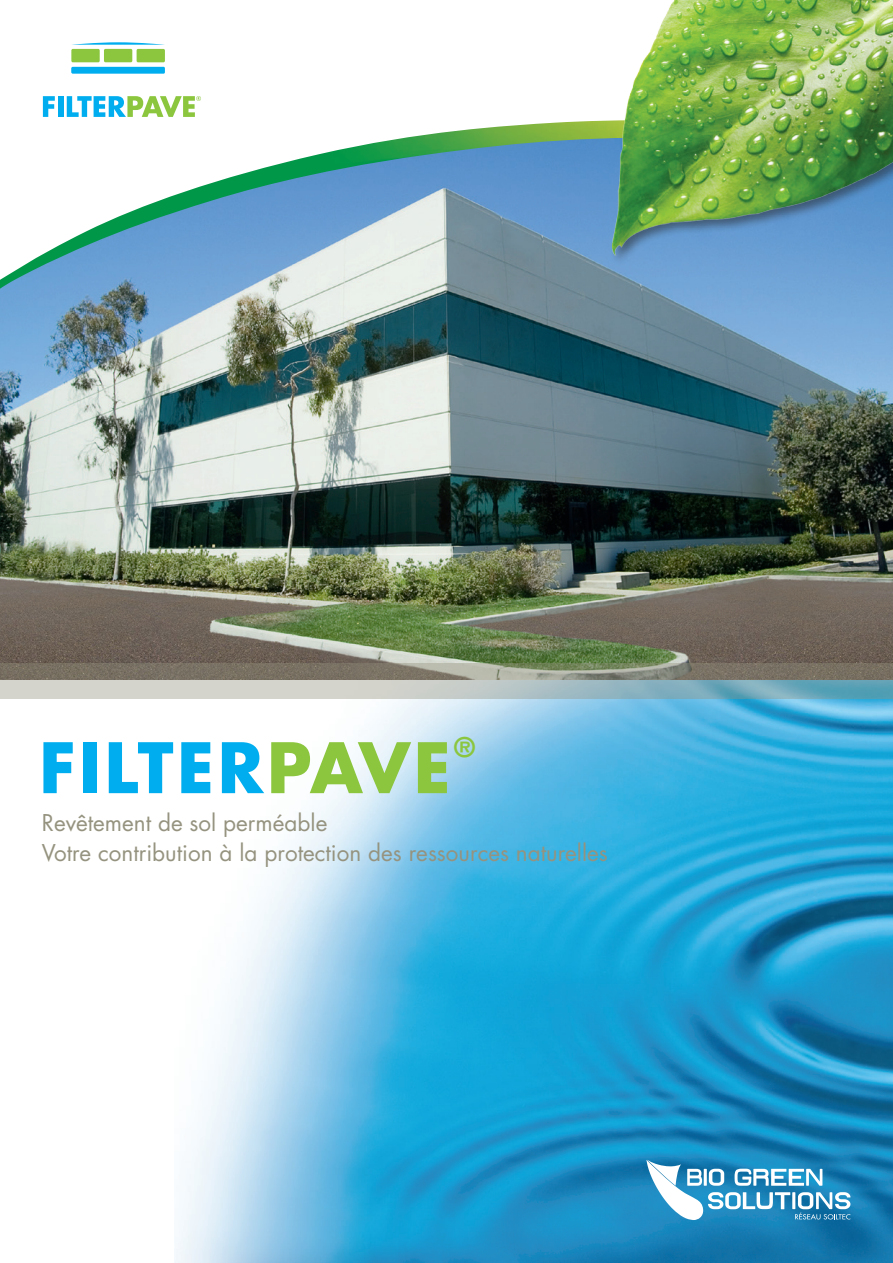
<style>
.page{position:relative;width:893px;height:1263px;background:#fff}
.page>*{position:absolute;margin:0;border:0;box-sizing:border-box;transform-origin:0 0}
.t1{font:700 67.65px "Futura Std";letter-spacing:.05em;color:#00aeef}
.t2{font:700 26.25px "Futura Std";color:#8bc63e}
.t3{font:22.5px/30px "Futura Std";color:#95937f}
.s1{color:#8bc63e}
</style>
<div class="page">
<img style="left:174px;top:698px;width:719px;height:565px">
<img style="left:0;top:289px;width:893px;height:374px">
<svg style="left:0;top:48px;width:893px;height:240px"></svg>
<svg style="left:72px;top:42px;width:93px;height:3px"></svg>
<div style="left:71px;top:49px;width:29px;height:13px;background:#8bc63e;border-radius:2px"></div>
<div style="left:104px;top:49px;width:28px;height:13px;background:#8bc63e;border-radius:2px"></div>
<div style="left:137px;top:49px;width:28px;height:13px;background:#8bc63e;border-radius:2px"></div>
<div style="left:71px;top:67px;width:94px;height:7px;background:#00aeef"></div>
<svg style="left:43px;top:96px;width:12px;height:21px"></svg>
<div style="left:58px;top:96px;width:5px;height:21px;background:#00aeef"></div>
<svg style="left:67px;top:96px;width:134px;height:21px"></svg>
<div style="left:611px;top:0;width:282px;height:268px;background:#6ca0d5"></div>
<img style="left:612px;top:0;width:281px;height:256px">
<svg style="left:0;top:663px;width:893px;height:35px;background:#98a19b"></svg>
<svg style="left:646px;top:1159px;width:204px;height:61px"></svg>
<h1 class="t1" style="left:39px;top:723px;width:413px">FILTER<span class="s1">PAVE</span></h1>
<p class="t2" style="left:454px;top:730px;width:22px">®</p>
<p class="t3" style="left:42px;top:808px;width:567px">Revêtement de sol perméable<br>Votre contribution à la protection des ressources naturelles</p>
</div>
